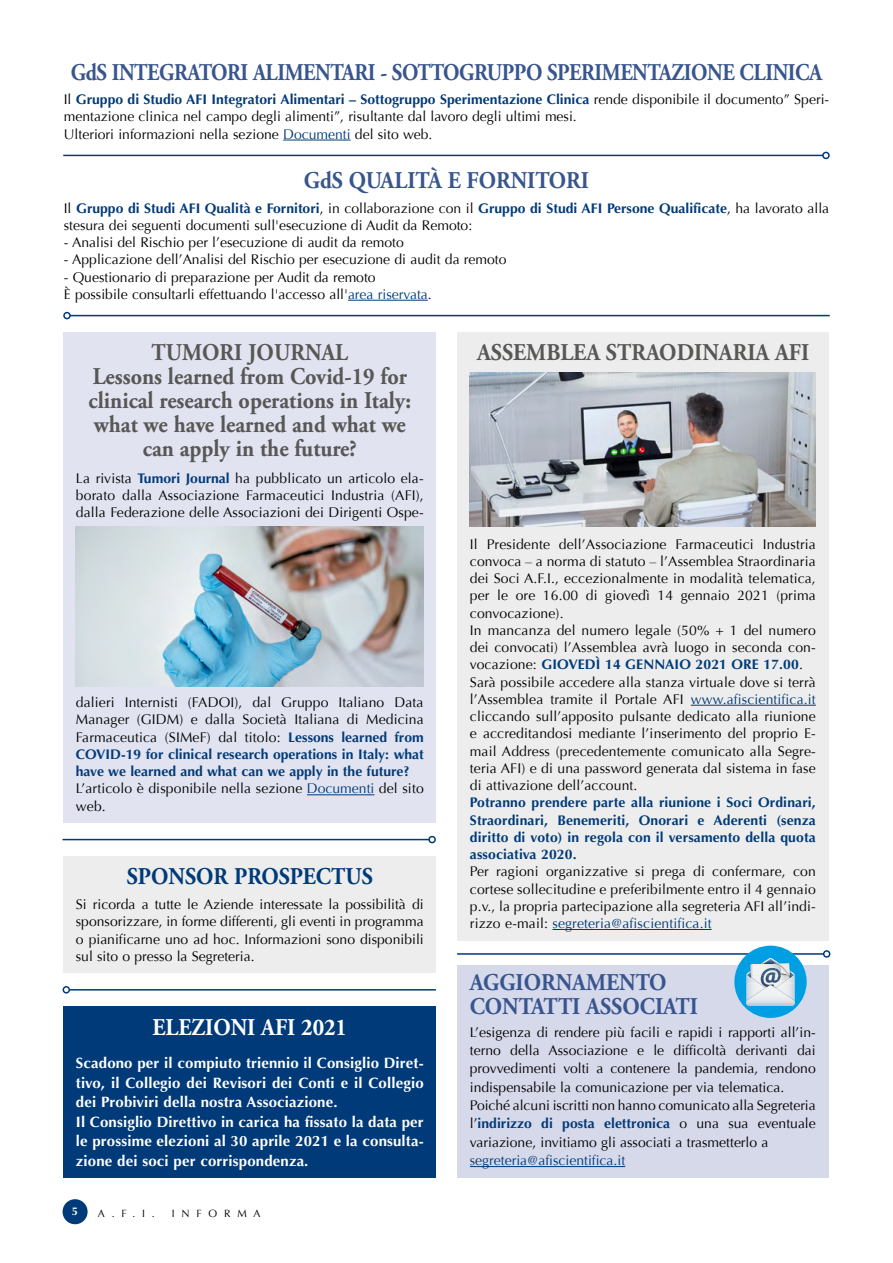
<style>
.page{position:relative;width:893px;height:1263px;background:#fff}
.page>*{position:absolute;margin:0;border:0;box-sizing:border-box;transform-origin:0 0}
.t1{font:700 24px/24px "Adobe Garamond Pro";color:#575756;text-align:center;scale:.92 1}
.t2{font:700 24px "Adobe Garamond Pro";letter-spacing:-.02em;color:#38558f;scale:.87 1}
.t3{font:700 24px/24px "Adobe Garamond Pro";color:#38558f;scale:.92 1}
.t4{font:700 24px "Adobe Garamond Pro";color:#003a78;scale:.92 1}
.t5{font:700 24px "Adobe Garamond Pro";color:#fff;scale:.92 1}
.t6{font:700 15px/19.5px "Optima";letter-spacing:.01em;color:#fff}
.t7{font:13.95px/17.2px "Optima";letter-spacing:.01em;color:#000}
.t8{font:700 13.95px/17.2px "Optima";letter-spacing:.01em;color:#003a78;text-align:justify}
.t9{font:13.95px "Optima";color:#003a78}
.t10{font:700 11.25px "Optima";color:#fff}
.t11{font:10.5px "Optima";letter-spacing:.65em;color:#000}
.s1{font-weight:700;color:#003a78}
.s2{color:#003a78}
</style>
<div class="page">
<div style="left:63px;top:1199px;width:25px;height:25px;background:#003a78;border-radius:50%"></div>
<div style="left:457px;top:332px;width:371px;height:609px;background:#ededed"></div>
<hr style="left:691px;top:705px;width:125px;height:1px;background:#003a78">
<hr style="left:552px;top:929px;width:160px;height:1px;background:#003a78">
<hr style="left:283px;top:140px;width:68px;height:1px;background:#003a78">
<hr style="left:63px;top:155px;width:760px;height:1px;background:#003a78">
<div style="left:822px;top:152px;width:8px;height:7px;border:2px solid #003a78;border-radius:50%"></div>
<hr style="left:348px;top:300px;width:80px;height:1px;background:#003a78">
<hr style="left:70px;top:315px;width:760px;height:1px;background:#003a78">
<div style="left:63px;top:312px;width:8px;height:7px;border:2px solid #003a78;border-radius:50%"></div>
<div style="left:64px;top:856px;width:372px;height:117px;background:#ededed"></div>
<hr style="left:63px;top:839px;width:366px;height:1px;background:#003a78">
<div style="left:428px;top:836px;width:8px;height:7px;border:2px solid #003a78;border-radius:50%"></div>
<div style="left:64px;top:1006px;width:372px;height:172px;background:#003a78"></div>
<hr style="left:69px;top:989px;width:367px;height:1px;background:#003a78">
<div style="left:63px;top:986px;width:7px;height:7px;border:2px solid #003a78;border-radius:50%"></div>
<div style="left:457px;top:966px;width:371px;height:212px;background:#d6d9ea"></div>
<hr style="left:470px;top:1166px;width:155px;height:1px;background:#003a78">
<hr style="left:457px;top:953px;width:367px;height:2px;background:#003a78">
<div style="left:823px;top:950px;width:7px;height:8px;border:2px solid #003a78;border-radius:50%"></div>
<div style="left:64px;top:332px;width:372px;height:491px;background:#e1e3f0"></div>
<hr style="left:307px;top:794px;width:67px;height:1px;background:#003a78">
<img style="left:75px;top:526px;width:349px;height:160px">
<img style="left:469px;top:372px;width:346px;height:155px">
<div style="left:734px;top:946px;width:73px;height:72px;background:#009fe3;border-radius:50%"></div>
<svg style="left:747px;top:958px;width:47px;height:48px;background:#b3ccdb"></svg>
<h1 class="t2" style="left:71px;top:58px;width:865px">GdS INTEGRATORI ALIMENTARI - SOTTOGRUPPO SPERIMENTAZIONE CLINICA</h1>
<p class="t7" style="left:64px;top:91px;width:767px">Il <span class="s1">Gruppo di Studio AFI Integratori Alimentari – Sottogruppo Sperimentazione Clinica</span> rende disponibile il documento” Speri&shy;mentazione clinica nel campo degli alimenti”, risultante dal lavoro degli ultimi mesi.<br>Ulteriori informazioni nella sezione <span class="s2">Documenti</span> del sito web.</p>
<h1 class="t3" style="left:304px;top:169px;width:312px">GdS QUALITÀ E FORNITORI</h1>
<p class="t7" style="left:64px;top:199px;width:767px">Il <span class="s1">Gruppo di Studi AFI Qualità e Fornitori</span>, in collaborazione con il <span class="s1">Gruppo di Studi AFI Persone Qualificate</span>, ha lavorato alla stesura dei seguenti documenti sull'esecuzione di Audit da Remoto:</p>
<p class="t7" style="left:64px;top:234px;width:342px">- Analisi del Rischio per l’esecuzione di audit da remoto</p>
<p class="t7" style="left:64px;top:251px;width:444px">- Applicazione dell’Analisi del Rischio per esecuzione di audit da remoto</p>
<p class="t7" style="left:64px;top:268px;width:369px">- Questionario di preparazione per Audit da remoto<br>È possibile consultarli effettuando l'accesso all'<span class="s2">area riservata</span>.</p>
<h1 class="t1" style="left:89px;top:341px;width:352px">TUMORI JOURNAL<br>Lessons learned from Covid-19 for clinical research operations in Italy: what we have learned and what we can apply in the future?</h1>
<p class="t7" style="left:76px;top:470px;width:349px;text-align:justify">La rivista <span class="s1">Tumori Journal</span> ha pubblicato un articolo ela&shy;borato dalla Associazione Farmaceutici Industria (AFI), dalla Federazione delle Associazioni dei Dirigenti Ospe-</p>
<p class="t7" style="left:76px;top:694px;width:349px">dalieri Internisti (FADOI), dal Gruppo Italiano Data Manager (GIDM) e dalla Società Italiana di Medicina Farmaceutica (SIMeF) dal titolo: <span class="s1">Lessons learned from COVID-19 for clinical research operations in Italy: what have we learned and what can we apply in the future?<br></span>L’articolo è disponibile nella sezione <span class="s2">Documenti</span> del sito web.</p>
<h1 class="t4" style="left:127px;top:863px;width:269px">SPONSOR PROSPECTUS</h1>
<p class="t7" style="left:76px;top:896px;width:349px;text-align:justify">Si ricorda a tutte le Aziende interessate la possibilità di sponsorizzare, in forme differenti, gli eventi in programma o pianificarne uno ad hoc. Informazioni sono disponibili sul sito o presso la Segreteria.</p>
<h1 class="t5" style="left:152px;top:1013px;width:213px">ELEZIONI AFI 2021</h1>
<p class="t6" style="left:76px;top:1054px;width:349px">Scadono per il compiuto triennio il Consiglio Diret&shy;tivo, il Collegio dei Revisori dei Conti e il Collegio dei Probiviri della nostra Associazione.<br>Il Consiglio Direttivo in carica ha fissato la data per le prossime elezioni al 30 aprile 2021 e la consulta&shy;zione dei soci per corrispondenza.</p>
<p class="t10" style="left:72px;top:1205px;width:8px">5</p>
<p class="t11" style="left:98px;top:1207px;width:58px">A.F.I.</p>
<p class="t11" style="left:172px;top:1207px;width:90px">INFORMA</p>
<h1 class="t1" style="left:477px;top:341px;width:363px">ASSEMBLEA STRAODINARIA AFI</h1>
<p class="t7" style="left:470px;top:535px;width:347px">Il Presidente dell’Associazione Farmaceutici Industria convoca – a norma di statuto – l’Assemblea Straordinaria dei Soci A.F.I., eccezionalmente in modalità telematica, per le ore 16.00 di giovedì 14 gennaio 2021 (prima convocazione).<br>In mancanza del numero legale (50% + 1 del numero dei convocati) l’Assemblea avrà luogo in seconda con&shy;vocazione: <span class="s1">GIOVEDÌ 14 GENNAIO 2021 ORE 17.00</span>.<br>Sarà possibile accedere alla stanza virtuale dove si terrà l’Assemblea tramite il Portale AFI <span class="s2">www.afiscientifica.it </span>cliccando sull’apposito pulsante dedicato alla riunione e accreditandosi mediante l’inserimento del proprio E&shy;mail Address (precedentemente comunicato alla Segre&shy;teria AFI) e di una password generata dal sistema in fase di attivazione dell’account.</p>
<p class="t8" style="left:470px;top:794px;width:347px">Potranno prendere parte alla riunione i Soci Ordinari, Straordinari, Benemeriti, Onorari e Aderenti (senza diritto di voto) in regola con il versamento della quota associativa 2020.</p>
<p class="t7" style="left:470px;top:863px;width:347px;text-align:justify">Per ragioni organizzative si prega di confermare, con cortese sollecitudine e preferibilmente entro il 4 gennaio p.v., la propria partecipazione alla segreteria AFI all’indi&shy;rizzo e-mail: <span class="s2">segreteria@afiscientifica.it</span></p>
<h1 class="t3" style="left:470px;top:971px;width:249px">AGGIORNAMENTO<br>CONTATTI ASSOCIATI</h1>
<p class="t7" style="left:470px;top:1023px;width:347px;line-height:18.3px">L’esigenza di rendere più facili e rapidi i rapporti all’in&shy;terno della Associazione e le difficoltà derivanti dai provvedimenti volti a contenere la pandemia, rendono indispensabile la comunicazione per via telematica.<br>Poiché alcuni iscritti non hanno comunicato alla Segreteria l’<span class="s1">indirizzo di posta elettronica</span> o una sua eventuale variazione, invitiamo gli associati a trasmetterlo a</p>
<p class="t9" style="left:470px;top:1152px;width:157px">segreteria@afiscientifica.it</p>
</div>
